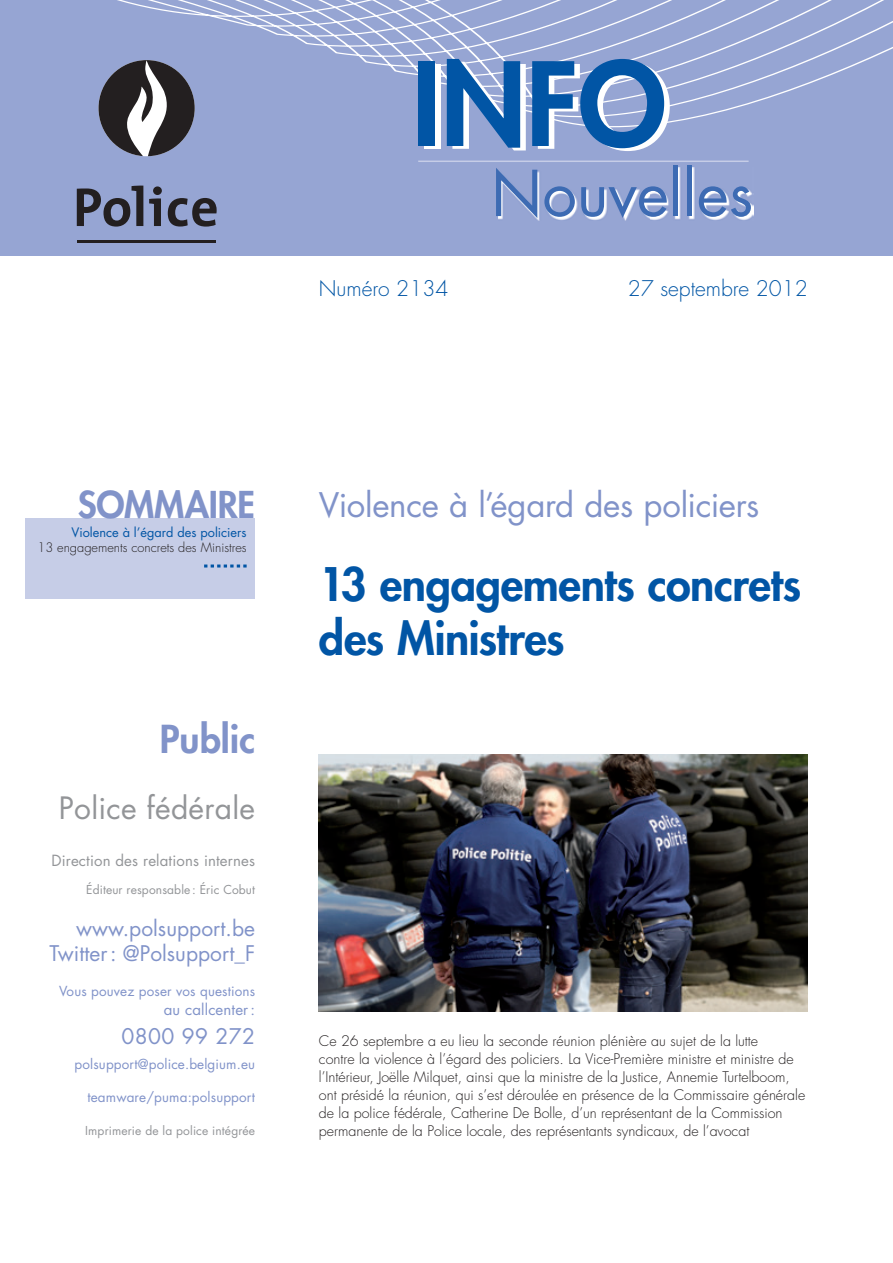
<style>
.page{position:relative;width:893px;height:1263px;background:#fff}
.page>*{position:absolute;margin:0;border:0;box-sizing:border-box;transform-origin:0 0}
.t1{font:800 112.5px "Futura Std";color:#0155a5}
.t2{font:61.5px "Futura Std";color:#3d6bb3}
.t3{font:800 45px/54px "Futura Std";letter-spacing:-.01em;color:#0155a5}
.t4{font:800 37.5px "Futura Std";color:#8193c9}
.t5{font:800 36px "Futura Std";letter-spacing:-.01em;color:#8193c9}
.t6{font:33px "Futura Std";letter-spacing:-.01em;color:#8193c9}
.t7{font:30px "Futura Std";letter-spacing:.01em;color:#939598}
.t8{font:21px/25.2px "Futura Std";color:#8193c9;text-align:right}
.t9{font:300 21px "Futura Std";color:#0155a5}
.t10{font:21px "Futura Std";letter-spacing:.02em;color:#8193c9}
.t11{font:15px "Futura Std";letter-spacing:.01em;color:#939598}
.t12{font:15px "Futura Std";letter-spacing:.01em;color:#8193c9}
.t13{font:300 14.25px/18px "Futura Std";color:#231f20}
.t14{font:13.5px "Futura Std";letter-spacing:.01em;color:#8193c9}
.t15{font:300 12.75px "Futura Std";color:#231f20}
.t16{font:12.75px "Futura Std";color:#0155a5}
.t17{font:12px "Futura Std";letter-spacing:.01em;color:#939598}
</style>
<div class="page">
<div style="left:0;top:0;width:893px;height:255px;background:#96a5d3"></div>
<svg style="left:98px;top:0;width:795px;height:127px"></svg>
<hr style="left:418px;top:161px;width:331px;height:1px;background:#c6cde7">
<svg style="left:99px;top:60px;width:96px;height:96px"></svg>
<svg style="left:77px;top:185px;width:66px;height:42px"></svg>
<svg style="left:149px;top:186px;width:13px;height:40px"></svg>
<svg style="left:168px;top:198px;width:49px;height:29px"></svg>
<hr style="left:77px;top:240px;width:139px;height:3px;background:#231f20">
<img style="left:498px;top:167px;width:255px;height:53px">
<div style="left:26px;top:518px;width:229px;height:80px;background:#c6cde7"></div>
<svg style="left:204px;top:564px;width:43px;height:3px"></svg>
<img style="left:319px;top:755px;width:489px;height:256px">
<h1 class="t1" style="left:412px;top:33px;width:256px">INFO</h1>
<h2 class="t2" style="left:491px;top:154px;width:264px">Nouvelles</h2>
<h3 class="t9" style="left:319px;top:275px;width:131px">Numéro 2134</h3>
<h3 class="t9" style="left:628px;top:275px;width:182px">27 septembre 2012</h3>
<h3 class="t5" style="left:78px;top:482px;width:179px">SOMMAIRE</h3>
<h3 class="t6" style="left:319px;top:484px;width:442px">Violence à l’égard des policiers</h3>
<p class="t16" style="left:71px;top:524px;width:177px">Violence à l’égard des policiers</p>
<p class="t15" style="left:37px;top:539px;width:211px">13 engagements concrets des Ministres</p>
<h3 class="t4" style="left:160px;top:715px;width:97px">Public</h3>
<h3 class="t7" style="left:59px;top:788px;width:198px">Police fédérale</h3>
<p class="t11" style="left:51px;top:851px;width:205px">Direction des relations internes</p>
<p class="t17" style="left:86px;top:881px;width:170px">Éditeur responsable : Éric Cobut</p>
<h3 class="t8" style="left:49px;top:916px;width:207px">www.polsupport.be<br>Twitter : @Polsupport_F</h3>
<p class="t14" style="left:59px;top:982px;width:197px">Vous pouvez poser vos questions</p>
<p class="t12" style="left:164px;top:1000px;width:93px">au callcenter :</p>
<h3 class="t10" style="left:122px;top:1023px;width:135px">0800 99 272</h3>
<p class="t14" style="left:75px;top:1055px;width:182px">polsupport@police.belgium.eu</p>
<p class="t14" style="left:87px;top:1088px;width:169px">teamware/puma:polsupport</p>
<p class="t17" style="left:85px;top:1123px;width:171px">Imprimerie de la police intégrée</p>
<h3 class="t3" style="left:319px;top:557px;width:484px">13 engagements concrets des Ministres</h3>
<p class="t13" style="left:319px;top:1032px;width:488px">Ce 26 septembre a eu lieu la seconde réunion plénière au sujet de la lutte<br>contre la violence à l’égard des policiers. La Vice-Première ministre et ministre de l’Intérieur, Joëlle Milquet, ainsi que la ministre de la Justice, Annemie Turtelboom, ont présidé la réunion, qui s’est déroulée en présence de la Commissaire générale de la police fédérale, Catherine De Bolle, d’un représentant de la Commission permanente de la Police locale, des représentants syndicaux, de l’avocat</p>
</div>
